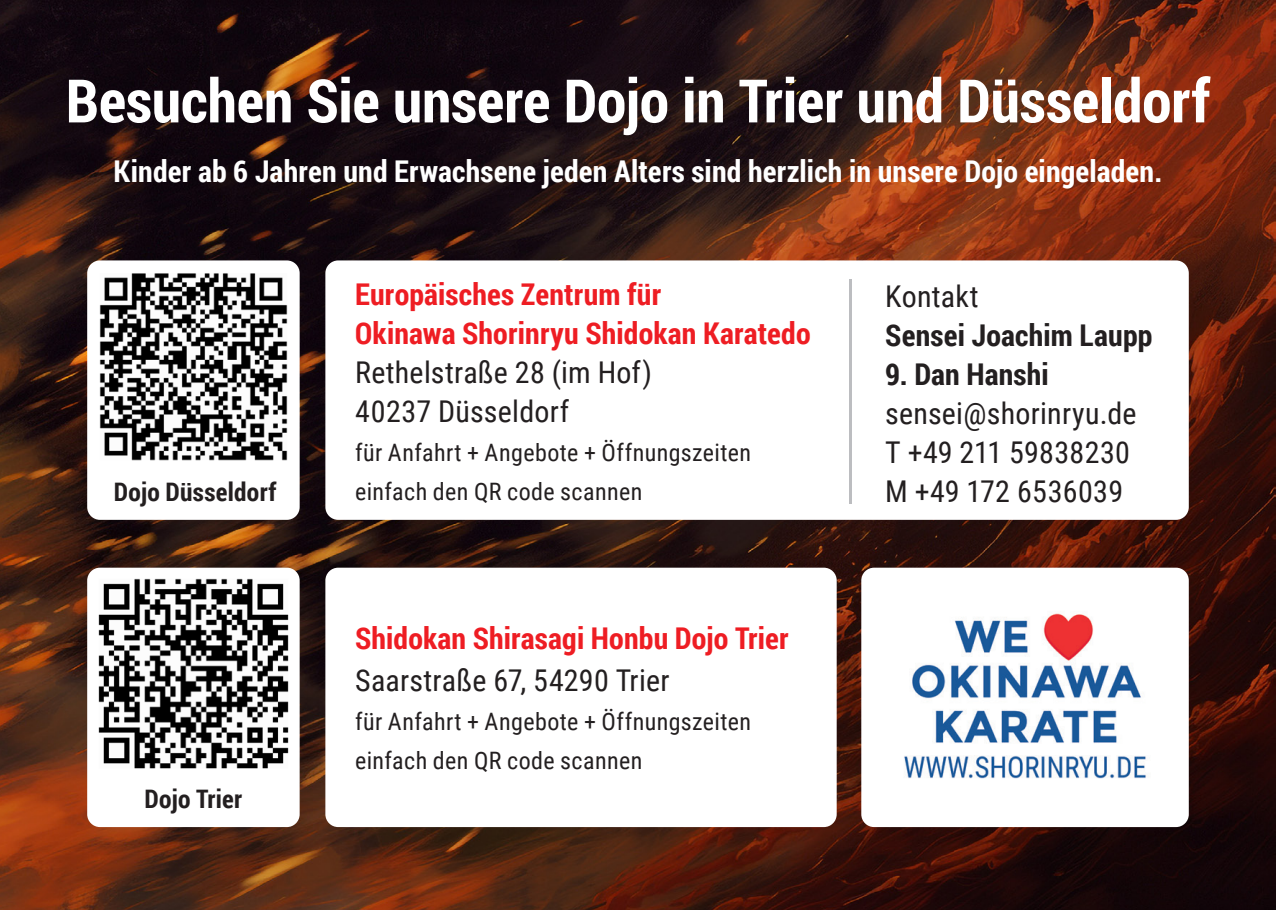
<style>
.page{position:relative;width:1276px;height:910px;background:#fff}
.page>*{position:absolute;margin:0;border:0;box-sizing:border-box;transform-origin:0 0}
.t1{font:700 60px "Roboto Condensed";letter-spacing:-.005em;color:#fff}
.t2{font:30px/39px "Roboto Condensed";letter-spacing:.01em;color:#231f20}
.t3{font:700 30px/39px "Roboto Condensed";letter-spacing:.005em;color:#ee1d23}
.t4{font:700 30px "Roboto Condensed";letter-spacing:.005em;color:#fff}
.t5{font:700 30px "Roboto Condensed";letter-spacing:.005em;color:#231f20}
.t6{font:700 25.5px "Roboto Condensed";letter-spacing:.015em;color:#231f20}
.t7{font:24px/39px "Roboto Condensed";letter-spacing:.015em;color:#231f20}
</style>
<div class="page">
<img style="left:0;top:0;width:1276px;height:910px">
<div style="left:325px;top:260px;width:863px;height:260px;background:#fff;border-radius:13px"></div>
<div style="left:87px;top:568px;width:213px;height:259px;background:#fff;border-radius:13px"></div>
<img style="left:98px;top:578px;width:191px;height:191px">
<div style="left:87px;top:260px;width:213px;height:260px;background:#fff;border-radius:13px"></div>
<img style="left:99px;top:273px;width:189px;height:188px">
<hr style="left:849px;top:279px;width:2px;height:225px;background:#bcbdc0">
<div style="left:325px;top:568px;width:511px;height:259px;background:#fff;border-radius:13px"></div>
<div style="left:861px;top:568px;width:327px;height:259px;background:#fff;border-radius:13px"></div>
<img style="left:904px;top:613px;width:243px;height:166px">
<h1 class="t1" style="left:66px;top:59px;width:1146px">Besuchen Sie unsere Dojo in Trier und Düsseldorf</h1>
<p class="t4" style="left:114px;top:151px;width:1050px">Kinder ab 6 Jahren und Erwachsene jeden Alters sind herzlich in unsere Dojo eingeladen.</p>
<p class="t6" style="left:114px;top:474px;width:164px">Dojo Düsseldorf</p>
<p class="t6" style="left:144px;top:781px;width:99px">Dojo Trier</p>
<p class="t3" style="left:355px;top:273px;width:457px">Europäisches Zentrum für<br>Okinawa Shorinryu Shidokan Karatedo</p>
<p class="t2" style="left:355px;top:351px;width:298px">Rethelstraße 28 (im Hof)<br>40237 Düsseldorf</p>
<p class="t7" style="left:355px;top:432px;width:397px">für Anfahrt + Angebote + Öffnungszeiten einfach den QR code scannen</p>
<p class="t3" style="left:355px;top:618px;width:435px">Shidokan Shirasagi Honbu Dojo Trier</p>
<p class="t2" style="left:355px;top:660px;width:316px">Saarstraße 67, 54290 Trier</p>
<p class="t7" style="left:355px;top:701px;width:397px">für Anfahrt + Angebote + Öffnungszeiten einfach den QR code scannen</p>
<p class="t2" style="left:885px;top:275px;width:95px">Kontakt</p>
<p class="t5" style="left:885px;top:314px;width:269px">Sensei Joachim Laupp</p>
<p class="t5" style="left:885px;top:353px;width:165px">9. Dan Hanshi</p>
<p class="t2" style="left:885px;top:392px;width:253px">sensei@shorinryu.de<br>T +49 211 59838230<br>M +49 172 6536039</p>
</div>
